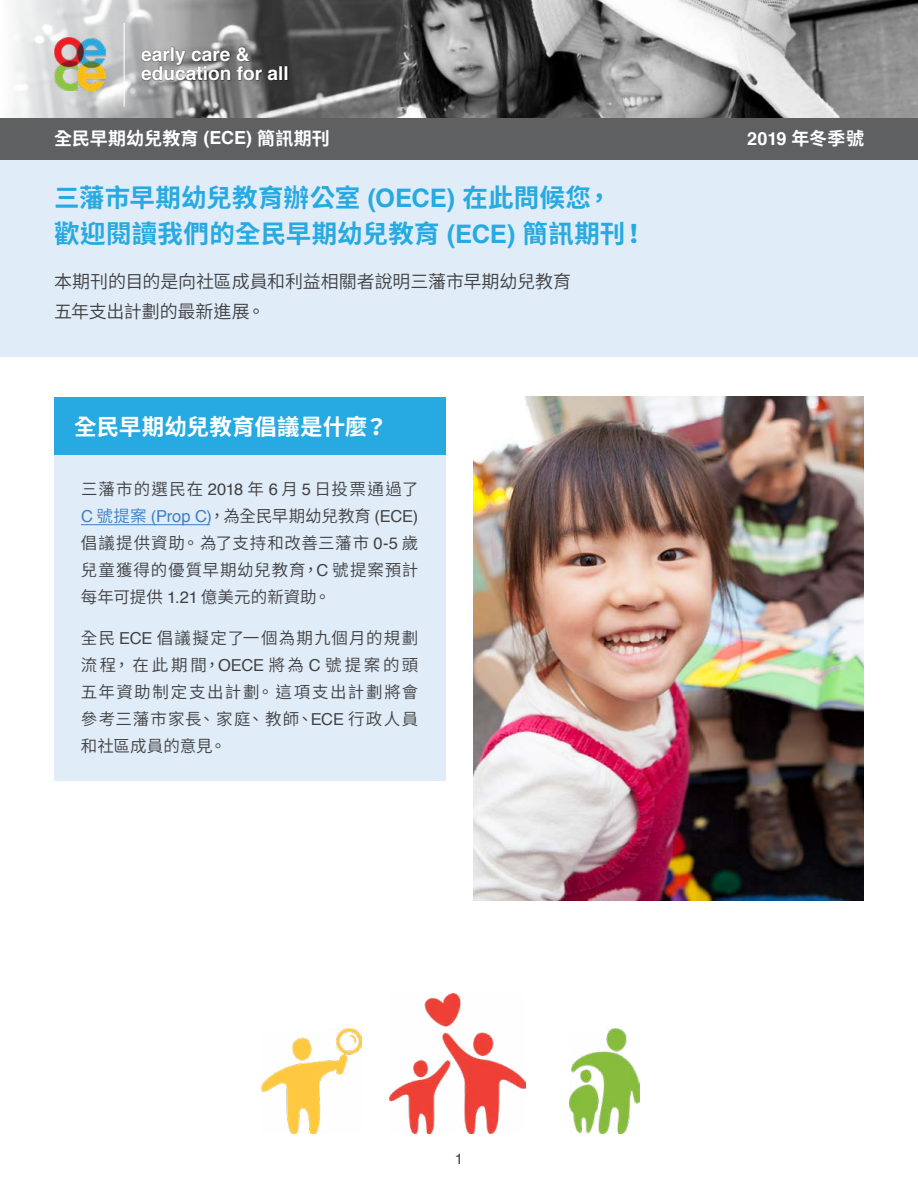
<style>
.page{position:relative;width:918px;height:1188px;background:#fff}
.page>*{position:absolute;margin:0;border:0;box-sizing:border-box;transform-origin:0 0}
.t1{font:700 25.5px/36px "Source Han Sans TC";letter-spacing:.01em;color:#27aae1}
.t2{font:700 22.5px "Source Han Sans TC";letter-spacing:.005em;color:#fff}
.t3{font:700 19.2px/18.6px "Helvetica";color:#fff}
.t4{font:18px/30px "Source Han Sans TC";letter-spacing:-.005em;color:#414042}
.t5{font:700 18px "Source Han Sans TC";letter-spacing:.01em;color:#fff}
.t6{font:700 18px "Helvetica";color:#fff}
.t7{font:16.5px/27px "Source Han Sans TC";letter-spacing:.06em;color:#414042;text-align:justify}
.t8{font:15px "Helvetica";color:#414042}
.s1{font-family:"Helvetica"}
.s2{font-family:"Source Han Sans TC"}
.s3{font-family:"Helvetica";color:#3e7ec1}
.s4{color:#3e7ec1}
</style>
<div class="page">
<div style="left:0;top:118px;width:918px;height:42px;background:#5f6062"></div>
<div style="left:0;top:160px;width:918px;height:196px;background:#e0edf9"></div>
<img style="left:192px;top:0;width:726px;height:118px">
<svg style="left:12px;top:0;width:180px;height:118px"></svg>
<div style="left:54px;top:397px;width:392px;height:58px;background:#27aae1"></div>
<div style="left:54px;top:455px;width:392px;height:326px;background:#e0edf9"></div>
<img style="left:473px;top:397px;width:391px;height:504px">
<img style="left:389px;top:993px;width:136px;height:141px">
<img style="left:261px;top:1029px;width:100px;height:105px">
<img style="left:570px;top:1029px;width:70px;height:105px">
<hr style="left:81px;top:524px;width:129px;height:1px;background:#3e7ec1">
<img style="left:54px;top:38px;width:52px;height:52px">
<hr style="left:124px;top:23px;width:1px;height:84px;background:#fff">
<div style="left:141px;top:47px;width:147px;height:34px;background:#000;opacity:.65"></div>
<p class="t3" style="left:141px;top:46px;width:149px">early care &amp; education for all</p>
<p class="t5" style="left:54px;top:128px;width:277px">全民早期幼兒教育 <span class="s1">(ECE)</span> 簡訊期刊</p>
<p class="t6" style="left:747px;top:124px;width:118px">2019 <span class="s2">年冬季號</span></p>
<h1 class="t1" style="left:54px;top:180px;width:594px">三藩市早期幼兒教育辦公室 <span class="s1">(OECE)</span> 在此問候您，<br>歡迎閱讀我們的全民早期幼兒教育 <span class="s1">(ECE)</span> 簡訊期刊！</h1>
<p class="t4" style="left:54px;top:266px;width:519px">本期刊的目的是向社區成員和利益相關者說明三藩市早期幼兒教育五年支出計劃的最新進展。</p>
<h2 class="t2" style="left:74px;top:414px;width:315px">全民早期幼兒教育倡議是什麼？</h2>
<p class="t7" style="left:81px;top:476px;width:339px">三藩市的選民在 <span class="s1">2018</span> 年 <span class="s1">6</span> 月 <span class="s1">5</span> 日投票通過了<span class="s3">C</span> <span class="s4">號提案</span> <span class="s3">(Prop C)</span>，為全民早期幼兒教育 <span class="s1">(ECE)</span>倡議提供資助。為了支持和改善三藩市 <span class="s1">0-5</span> 歲兒童獲得的優質早期幼兒教育，<span class="s1">C</span> 號提案預計每年可提供 <span class="s1">1.21</span> 億美元的新資助。</p>
<p class="t7" style="left:81px;top:625px;width:339px">全民 <span class="s1">ECE</span> 倡議擬定了一個為期九個月的規劃流程，在此期間，<span class="s1">OECE</span> 將為 <span class="s1">C</span>號提案的頭五年資助制定支出計劃。這項支出計劃將會參考三藩市家長、家庭、教師、<span class="s1">ECE</span> 行政人員和社區成員的意見。</p>
<p class="t8" style="left:455px;top:1147px;width:10px">1</p>
</div>
